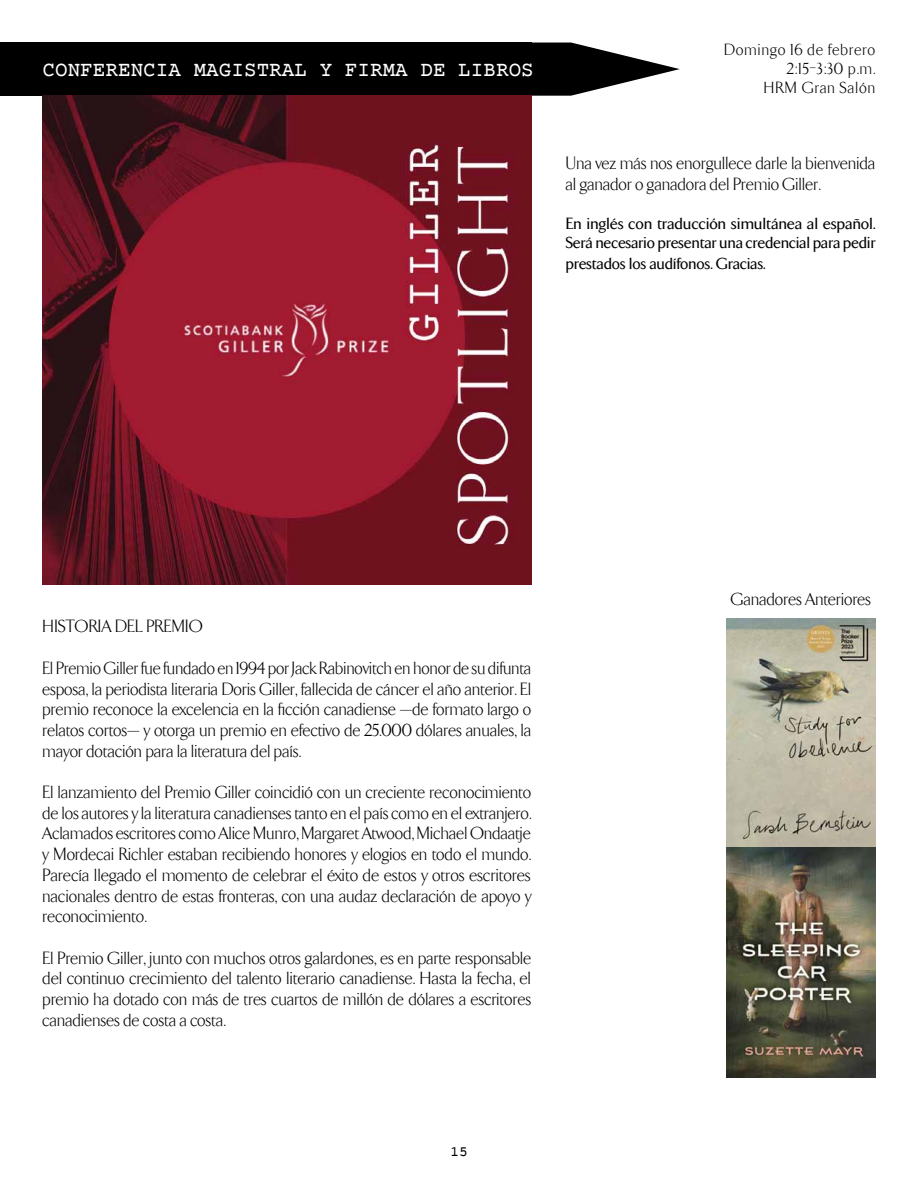
<style>
.page{position:relative;width:918px;height:1188px;background:#fff}
.page>*{position:absolute;margin:0;border:0;box-sizing:border-box;transform-origin:0 0}
.t1{font:21px "Courier Prime";color:#fff}
.t2{font:300 18px/20.7px "TF Arrow";color:#000;text-align:justify}
.t3{font:500 16.5px/18.9px "TF Arrow";color:#000}
.t4{font:300 16.5px/18.9px "TF Arrow";letter-spacing:.05em;color:#000;text-align:right}
.t5{font:15px "Courier Prime";color:#000}
</style>
<div class="page">
<svg style="left:531px;top:43px;width:149px;height:53px"></svg>
<div style="left:0;top:43px;width:531px;height:53px;background:#000"></div>
<img style="left:43px;top:96px;width:488px;height:489px">
<img style="left:727px;top:619px;width:148px;height:458px">
<p class="t1" style="left:43px;top:57px;width:493px">CONFERENCIA MAGISTRAL Y FIRMA DE LIBROS</p>
<p class="t4" style="left:724px;top:41px;width:153px">Domingo 16 de febrero<br>2:15–3:30 p.m.<br>HRM Gran Salón</p>
<p class="t2" style="left:566px;top:153px;width:311px">Una vez más nos enorgullece darle la bienvenida al ganador o ganadora del Premio Giller.</p>
<p class="t3" style="left:566px;top:215px;width:312px">En inglés con traducción simultánea al español.<br>Será necesario presentar una credencial para pedir</p>
<p class="t3" style="left:566px;top:255px;width:201px">prestados los audífonos. Gracias.</p>
<p class="t2" style="left:43px;top:617px;width:161px">HISTORIA DEL PREMIO</p>
<p class="t2" style="left:43px;top:658px;width:491px">El Premio Giller fue fundado en 1994 por Jack Rabinovitch en honor de su difunta esposa, la periodista literaria Doris Giller, fallecida de cáncer el año anterior. El premio reconoce la excelencia en la ficción canadiense —de formato largo o relatos cortos— y otorga un premio en efectivo de 25.000 dólares anuales, la mayor dotación para la literatura del país.</p>
<p class="t2" style="left:43px;top:782px;width:491px">El lanzamiento del Premio Giller coincidió con un creciente reconocimiento de los autores y la literatura canadienses tanto en el país como en el extranjero.<br>Aclamados escritores como Alice Munro, Margaret Atwood, Michael Ondaatje y Mordecai Richler estaban recibiendo honores y elogios en todo el mundo.<br>Parecía llegado el momento de celebrar el éxito de estos y otros escritores nacionales dentro de estas fronteras, con una audaz declaración de apoyo y reconocimiento.</p>
<p class="t2" style="left:43px;top:948px;width:490px">El Premio Giller, junto con muchos otros galardones, es en parte responsable del continuo crecimiento del talento literario canadiense. Hasta la fecha, el premio ha dotado con más de tres cuartos de millón de dólares a escritores canadienses de costa a costa.</p>
<p class="t5" style="left:450px;top:1143px;width:19px">15</p>
<p class="t2" style="left:731px;top:589px;width:142px">Ganadores Anteriores</p>
</div>
